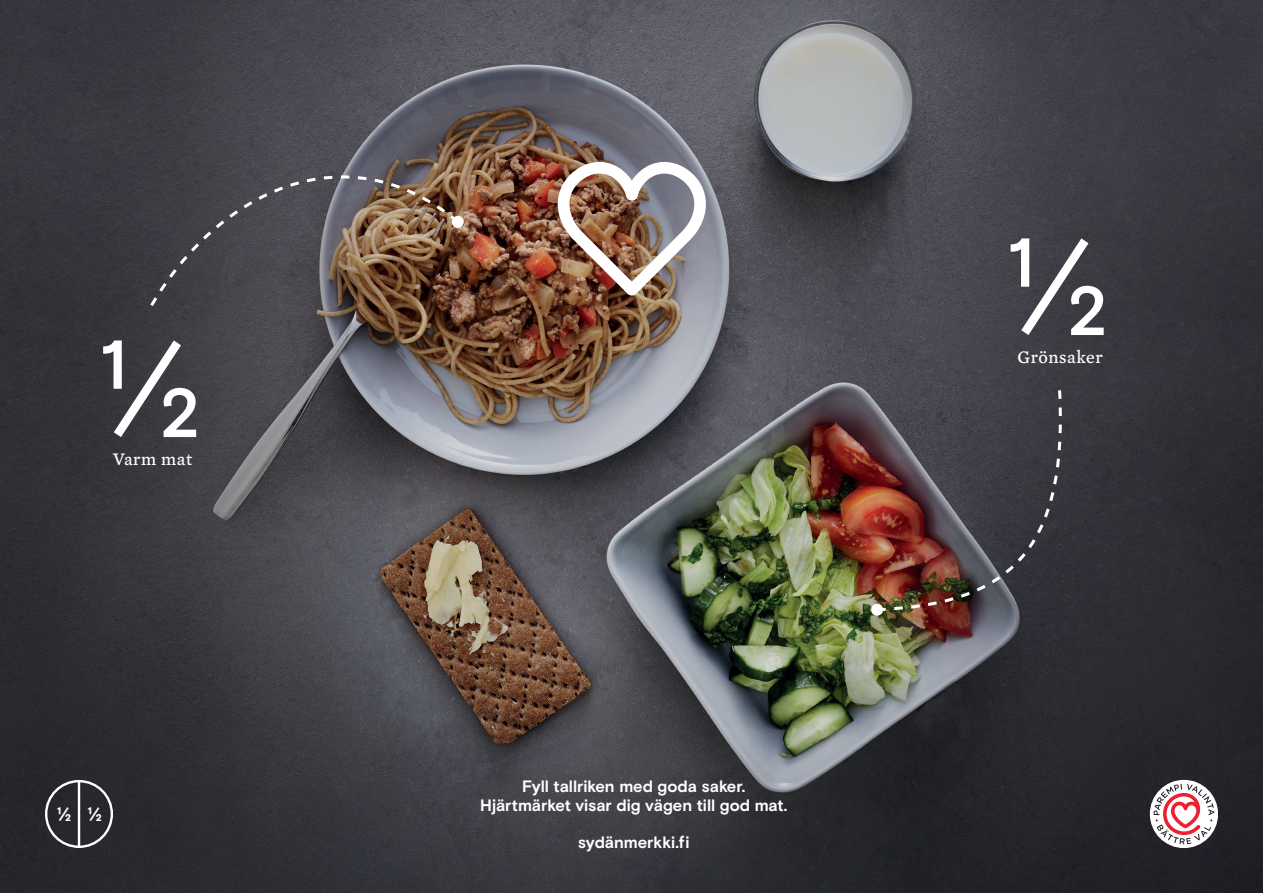
<style>
.page{position:relative;width:1263px;height:893px;background:#fff}
.page>*{position:absolute;margin:0;border:0;box-sizing:border-box;transform-origin:0 0}
.Numero{font:138px "Basis Grotesque Pro";color:#fff}
.otsikko{font:700 19.5px "Basis Grotesque Pro";color:#fff}
.TXT{font:18px "Mercury Text G4";letter-spacing:.03em;color:#fff}
.t1{font:700 16.5px/19.5px "Basis Grotesque Pro";color:#fff;text-align:center}
</style>
<div class="page">
<img style="left:0;top:0;width:1263px;height:893px">
<img style="left:556px;top:162px;width:151px;height:133px">
<div style="left:1150px;top:780px;width:68px;height:68px;background:#fff;border-radius:50%"></div>
<svg style="left:1153px;top:784px;width:61px;height:60px"></svg>
<img style="left:870px;top:387px;width:198px;height:229px">
<div style="left:45px;top:780px;width:68px;height:68px;border:2px solid #fff;border-radius:50%"></div>
<hr style="left:78px;top:780px;width:2px;height:68px;background:#fff">
<svg style="left:147px;top:129px;width:315px;height:180px;background:#59504e"></svg>
<div style="left:452px;top:216px;width:12px;height:12px;background:#fff;border-radius:50%"></div>
<p class="Numero" style="left:97px;top:308px;width:108px">½</p>
<p class="TXT" style="left:113px;top:449px;width:81px">Varm mat</p>
<p class="otsikko" style="left:57px;top:803px;width:16px">½</p>
<p class="otsikko" style="left:87px;top:803px;width:16px">½</p>
<p class="t1" style="left:480px;top:777px;width:308px">Fyll tallriken med goda saker.<br>Hjärtmärket visar dig vägen till god mat.</p>
<p class="t1" style="left:578px;top:833px;width:113px">sydänmerkki.fi</p>
<p class="Numero" style="left:1004px;top:206px;width:108px">½</p>
<p class="TXT" style="left:1017px;top:346px;width:87px">Grönsaker</p>
</div>
